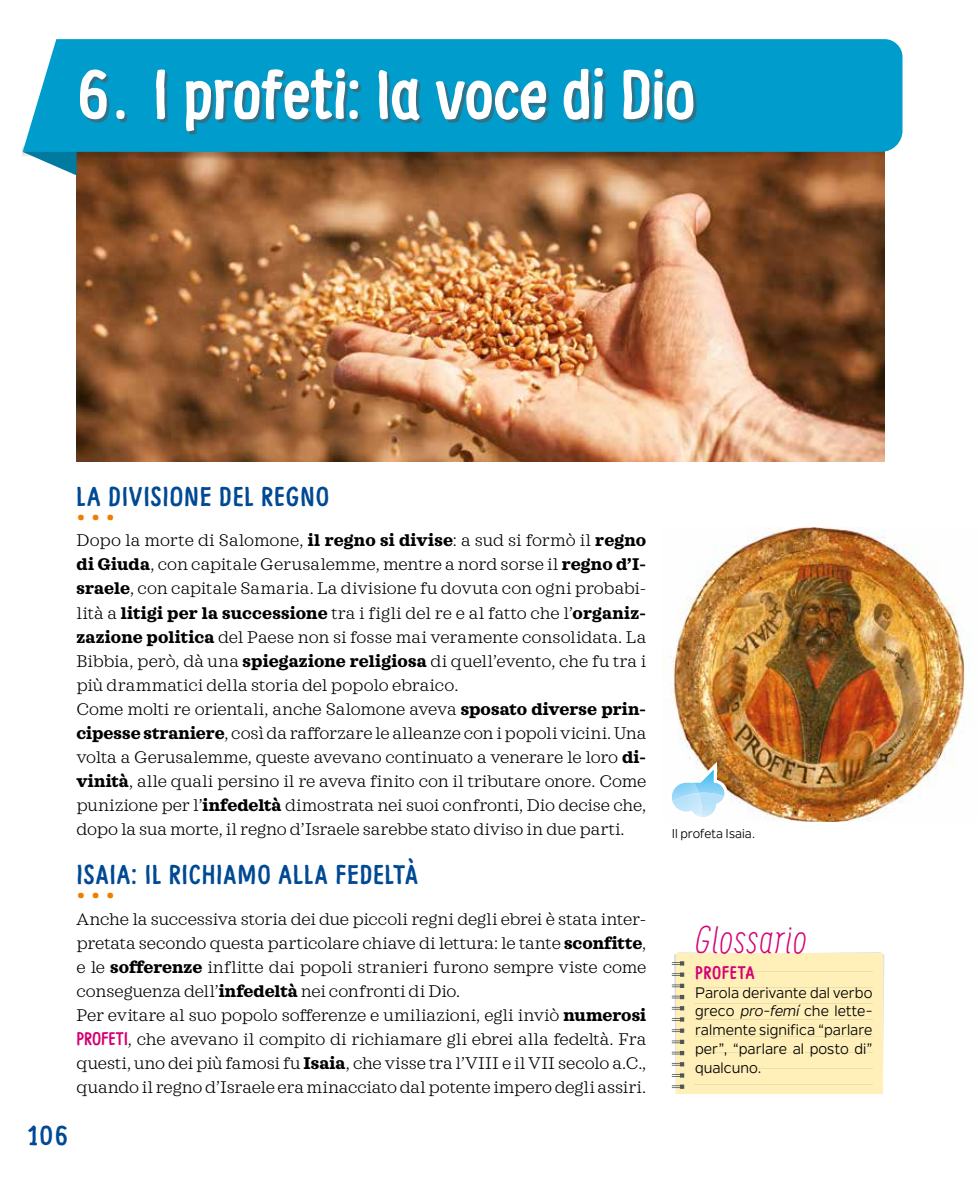
<style>
.page{position:relative;width:978px;height:1191px;background:#fff}
.page>*{position:absolute;margin:0;border:0;box-sizing:border-box;transform-origin:0 0}
.t1{font:700 69px "Supernettcn";letter-spacing:-.015em;color:#fff}
.t2{font:italic 300 37.8px "Supernettcn";letter-spacing:.03em;color:#d40075}
.t3{font:700 27px "Supernettcn";letter-spacing:.035em;color:#004994}
.t4{font:700 27px "Supernettcn";color:#ef7d00}
.t5{font:700 18px "Supernettcn";letter-spacing:.04em;color:#d40075}
.t6{font:300 17.25px/24px "Sagona";letter-spacing:-.005em;color:#000}
.t7{font:15px/18.8px "Nolan Next";letter-spacing:.005em;color:#000;text-align:justify}
.t8{font:12.75px "Nolan Next";letter-spacing:.005em;color:#000}
.s1{font-weight:800}
.s2{font-family:"Supernettcn";font-weight:700;font-size:18px;color:#d40075}
.s3{font-style:italic}
</style>
<div class="page">
<img style="left:77px;top:152px;width:807px;height:309px">
<div style="left:672px;top:952px;width:212px;height:142px;background:#fff0ba"></div>
<hr style="left:694px;top:971px;width:179px;height:1px;background:#ededed">
<hr style="left:694px;top:987px;width:179px;height:1px;background:#ededed">
<hr style="left:694px;top:1003px;width:179px;height:1px;background:#ededed">
<hr style="left:694px;top:1019px;width:179px;height:1px;background:#ededed">
<hr style="left:694px;top:1036px;width:179px;height:1px;background:#ededed">
<hr style="left:694px;top:1068px;width:179px;height:1px;background:#ededed">
<hr style="left:694px;top:1084px;width:179px;height:1px;background:#ededed">
<hr style="left:694px;top:1052px;width:179px;height:1px;background:#ededed">
<img style="left:663px;top:527px;width:310px;height:294px">
<svg style="left:669px;top:761px;width:59px;height:59px"></svg>
<img style="left:672px;top:782px;width:27px;height:11px">
<img style="left:672px;top:793px;width:30px;height:24px">
<svg style="left:23px;top:152px;width:832px;height:23px;background:#815635"></svg>
<div style="left:23px;top:39px;width:879px;height:113px;background:#009dcc"></div>
<div style="left:83px;top:71px;width:614px;height:63px;background:#46606c;opacity:.7"></div>
<h1 class="t1" style="left:77px;top:49px;width:620px">6. I profeti: la voce di Dio</h1>
<h3 class="t3" style="left:77px;top:478px;width:254px">LA DIVISIONE DEL REGNO</h3>
<h3 class="t4" style="left:77px;top:499px;width:40px">• • •</h3>
<p class="t6" style="left:77px;top:529px;width:571px">Dopo la morte di Salomone, <span class="s1">il regno si divise</span>: a sud si formò il <span class="s1">regno di Giuda</span>, con capitale Gerusalemme, mentre a nord sorse il <span class="s1">regno d’I&shy;sraele</span>, con capitale Samaria. La divisione fu dovuta con ogni probabi&shy;lità a <span class="s1">litigi per la successione</span> tra i figli del re e al fatto che l’<span class="s1">organiz&shy;zazione politica</span> del Paese non si fosse mai veramente consolidata. La Bibbia, però, dà una <span class="s1">spiegazione religiosa</span> di quell’evento, che fu tra i più drammatici della storia del popolo ebraico.<br>Come molti re orientali, anche Salomone aveva <span class="s1">sposato diverse prin&shy;cipesse straniere</span>, così da rafforzare le alleanze con i popoli vicini. Una volta a Gerusalemme, queste avevano continuato a venerare le loro <span class="s1">di&shy;vinità</span>, alle quali persino il re aveva finito con il tributare onore. Come punizione per l’<span class="s1">infedeltà</span> dimostrata nei suoi confronti, Dio decise che, dopo la sua morte, il regno d’Israele sarebbe stato diviso in due parti.</p>
<h3 class="t3" style="left:77px;top:856px;width:343px">ISAIA: IL RICHIAMO ALLA FEDELTÀ</h3>
<h3 class="t4" style="left:77px;top:877px;width:40px">• • •</h3>
<p class="t6" style="left:77px;top:907px;width:571px">Anche la successiva storia dei due piccoli regni degli ebrei è stata inter&shy;pretata secondo questa particolare chiave di lettura: le tante <span class="s1">sconfitte</span>, e le <span class="s1">sofferenze</span> inflitte dai popoli stranieri furono sempre viste come conseguenza dell’<span class="s1">infedeltà</span> nei confronti di Dio.<br>Per evitare al suo popolo sofferenze e umiliazioni, egli inviò <span class="s1">numerosi </span><span class="s2">PROFETI</span>, che avevano il compito di richiamare gli ebrei alla fedeltà. Fra questi, uno dei più famosi fu <span class="s1">Isaia</span>, che visse tra l’VIII e il VII secolo a.C., quando il regno d’Israele era minacciato dal potente impero degli assiri.</p>
<h3 class="t3" style="left:28px;top:1117px;width:42px">106</h3>
<p class="t8" style="left:672px;top:826px;width:85px">Il profeta Isaia.</p>
<h2 class="t2" style="left:695px;top:915px;width:113px">Glossario</h2>
<p class="t5" style="left:695px;top:960px;width:61px">PROFETA</p>
<p class="t7" style="left:695px;top:983px;width:179px">Parola derivante dal verbo greco <span class="s3">pro-femí</span> che lette&shy;ralmente significa “parlare per”, “parlare al posto di” qualcuno.</p>
</div>
